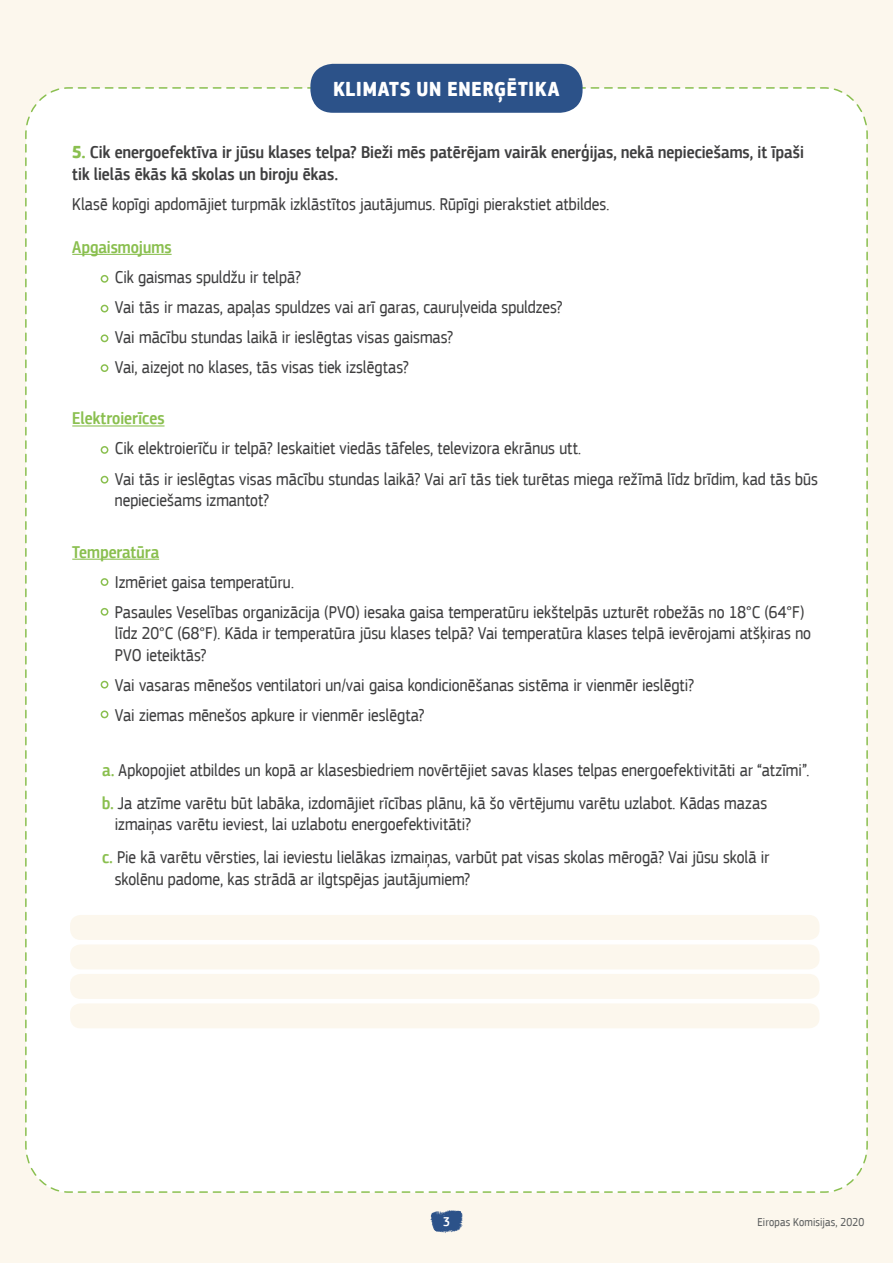
<style>
.page{position:relative;width:893px;height:1263px;background:#fcf7ed}
.page>*{position:absolute;margin:0;border:0;box-sizing:border-box;transform-origin:0 0}
.t1{font:700 21px "EC Square Sans Cond Pro";letter-spacing:.04em;color:#fff}
.t2{font:18px/21.6px "EC Square Sans Cond Pro";letter-spacing:.005em;color:#3f3f40}
.t3{font:500 18px/21.6px "EC Square Sans Cond Pro";letter-spacing:.005em;color:#3f3f40}
.t4{font:500 18px "EC Square Sans Cond Pro";color:#8abf4f}
.t5{font:500 13.5px "EC Square Sans Cond Pro";color:#fff}
.t6{font:12px "EC Square Sans Cond Pro";letter-spacing:.015em;color:#5d5f5f}
.s1{font-weight:700;color:#8abf4f}
.s2{font-weight:500;color:#8abf4f}
</style>
<div class="page">
<div style="left:25px;top:87px;width:843px;height:1106px;background:#fff"></div>
<hr style="left:72px;top:254px;width:100px;height:1px;background:#8abf4f">
<hr style="left:72px;top:425px;width:93px;height:1px;background:#8abf4f">
<hr style="left:72px;top:559px;width:87px;height:1px;background:#8abf4f">
<div style="left:70px;top:915px;width:749px;height:25px;background:#fcf7ed;border-radius:10px"></div>
<div style="left:70px;top:974px;width:749px;height:25px;background:#fcf7ed;border-radius:10px"></div>
<div style="left:70px;top:944px;width:749px;height:25px;background:#fcf7ed;border-radius:10px"></div>
<div style="left:70px;top:1003px;width:749px;height:25px;background:#fcf7ed;border-radius:10px"></div>
<div style="left:101px;top:276px;width:7px;height:6px;background:#fff;border-radius:50%"></div>
<div style="left:101px;top:275px;width:7px;height:8px;border:2px solid #8abf4f;border-radius:50%"></div>
<div style="left:101px;top:335px;width:7px;height:6px;background:#fff;border-radius:50%"></div>
<div style="left:101px;top:334px;width:7px;height:8px;border:2px solid #8abf4f;border-radius:50%"></div>
<div style="left:101px;top:447px;width:7px;height:6px;background:#fff;border-radius:50%"></div>
<div style="left:101px;top:446px;width:7px;height:8px;border:2px solid #8abf4f;border-radius:50%"></div>
<div style="left:101px;top:579px;width:7px;height:6px;background:#fff;border-radius:50%"></div>
<div style="left:101px;top:578px;width:7px;height:8px;border:2px solid #8abf4f;border-radius:50%"></div>
<div style="left:101px;top:681px;width:7px;height:7px;background:#fff;border-radius:50%"></div>
<div style="left:101px;top:681px;width:7px;height:7px;border:2px solid #8abf4f;border-radius:50%"></div>
<div style="left:101px;top:305px;width:7px;height:7px;background:#fff;border-radius:50%"></div>
<div style="left:101px;top:305px;width:7px;height:7px;border:2px solid #8abf4f;border-radius:50%"></div>
<div style="left:101px;top:365px;width:7px;height:6px;background:#fff;border-radius:50%"></div>
<div style="left:101px;top:364px;width:7px;height:8px;border:2px solid #8abf4f;border-radius:50%"></div>
<div style="left:101px;top:476px;width:7px;height:7px;background:#fff;border-radius:50%"></div>
<div style="left:101px;top:476px;width:7px;height:8px;border:2px solid #8abf4f;border-radius:50%"></div>
<div style="left:101px;top:609px;width:7px;height:6px;background:#fff;border-radius:50%"></div>
<div style="left:101px;top:608px;width:7px;height:8px;border:2px solid #8abf4f;border-radius:50%"></div>
<div style="left:101px;top:711px;width:7px;height:6px;background:#fff;border-radius:50%"></div>
<div style="left:101px;top:710px;width:7px;height:8px;border:2px solid #8abf4f;border-radius:50%"></div>
<svg style="left:430px;top:1210px;width:33px;height:23px"></svg>
<div style="left:310px;top:64px;width:273px;height:49px;background:#2c5289;border-radius:22px"></div>
<p class="t1" style="left:333px;top:76px;width:228px">KLIMATS UN ENERĢĒTIKA</p>
<p class="t3" style="left:72px;top:142px;width:733px"><span class="s1">5.</span> Cik energoefektīva ir jūsu klases telpa? Bieži mēs patērējam vairāk enerģijas, nekā nepieciešams, it īpaši tik lielās ēkās kā skolas un biroju ēkas.</p>
<p class="t2" style="left:72px;top:193px;width:539px">Klasē kopīgi apdomājiet turpmāk izklāstītos jautājumus. Rūpīgi pierakstiet atbildes.</p>
<p class="t4" style="left:72px;top:236px;width:101px">Apgaismojums</p>
<p class="t2" style="left:102px;top:266px;width:200px">• Cik gaismas spuldžu ir telpā?</p>
<p class="t2" style="left:102px;top:296px;width:462px">• Vai tās ir mazas, apaļas spuldzes vai arī garas, cauruļveida spuldzes?</p>
<p class="t2" style="left:102px;top:326px;width:353px">• Vai mācību stundas laikā ir ieslēgtas visas gaismas?</p>
<p class="t2" style="left:102px;top:356px;width:308px">• Vai, aizejot no klases, tās visas tiek izslēgtas?</p>
<p class="t4" style="left:72px;top:408px;width:94px">Elektroierīces</p>
<p class="t2" style="left:102px;top:438px;width:481px">• Cik elektroierīču ir telpā? Ieskaitiet viedās tāfeles, televizora ekrānus utt.</p>
<p class="t2" style="left:115px;top:468px;width:705px;text-indent:-13px">• Vai tās ir ieslēgtas visas mācību stundas laikā? Vai arī tās tiek turētas miega režīmā līdz brīdim, kad tās būs nepieciešams izmantot?</p>
<p class="t4" style="left:72px;top:541px;width:88px">Temperatūra</p>
<p class="t2" style="left:102px;top:571px;width:193px">• Izmēriet gaisa temperatūru.</p>
<p class="t2" style="left:115px;top:601px;width:698px;text-indent:-13px">• Pasaules Veselības organizācija (PVO) iesaka gaisa temperatūru iekštelpās uzturēt robežās no 18°C (64°F) līdz 20°C (68°F). Kāda ir temperatūra jūsu klases telpā? Vai temperatūra klases telpā ievērojami atšķiras no<br>PVO ieteiktās?</p>
<p class="t2" style="left:102px;top:674px;width:593px">• Vai vasaras mēnešos ventilatori un/vai gaisa kondicionēšanas sistēma ir vienmēr ieslēgti?</p>
<p class="t2" style="left:102px;top:704px;width:324px">• Vai ziemas mēnešos apkure ir vienmēr ieslēgta?</p>
<p class="t2" style="left:102px;top:753px;width:709px;line-height:33px"><span class="s2">a.</span> Apkopojiet atbildes un kopā ar klasesbiedriem novērtējiet savas klases telpas energoefektivitāti ar “atzīmi”. <span class="s2">b.</span> Ja atzīme varētu būt labāka, izdomājiet rīcības plānu, kā šo vērtējumu varētu uzlabot. Kādas mazas</p>
<p class="t2" style="left:102px;top:808px;width:669px;line-height:33px;text-indent:13px">izmaiņas varētu ieviest, lai uzlabotu energoefektivitāti?<br><span class="s2">c.</span> Pie kā varētu vērsties, lai ieviestu lielākas izmaiņas, varbūt pat visas skolas mērogā? Vai jūsu skolā ir</p>
<p class="t2" style="left:115px;top:868px;width:357px">skolēnu padome, kas strādā ar ilgtspējas jautājumiem?</p>
<p class="t5" style="left:443px;top:1213px;width:8px">3</p>
<p class="t6" style="left:757px;top:1215px;width:108px">Eiropas Komisijas, 2020</p>
</div>
